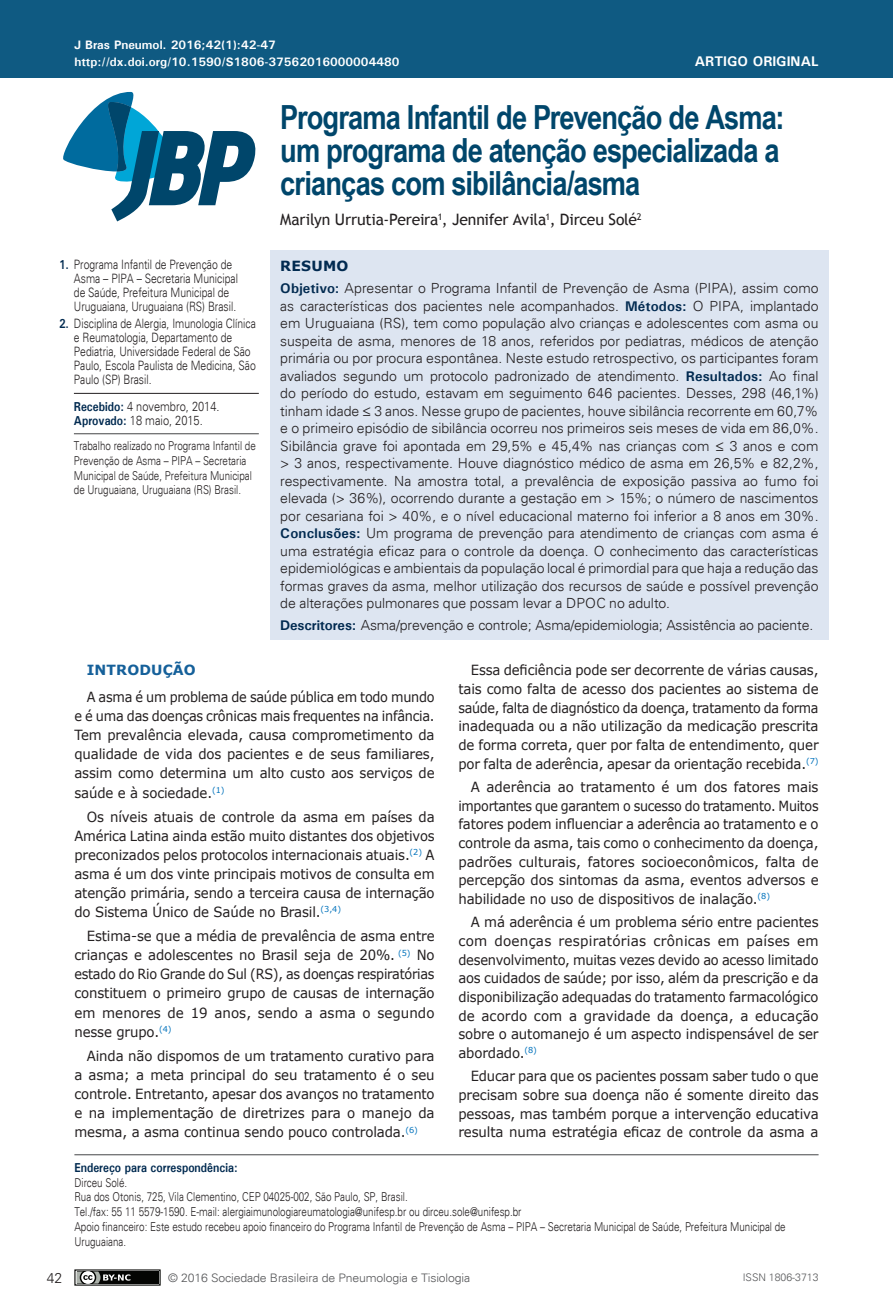
<style>
.page{position:relative;width:893px;height:1315px;background:#fff}
.page>*{position:absolute;margin:0;border:0;box-sizing:border-box;transform-origin:0 0}
.Título{font:700 33.25px/33.2px "Arial Narrow";letter-spacing:-.025em;color:#00466b}
.autores{font:15.75px "Trebuchet MS";letter-spacing:-.015em;color:#231f20}
.Resumo{font:300 14px/17.5px "Univers";color:#231f20;text-align:justify}
.corpo_do_texto{font:14px/19.1px "Verdana";letter-spacing:-.01em;color:#231f20;text-align:justify;scale:.95 1}
.corpo_do_texto-2{font:14px/18.6px "Verdana";letter-spacing:-.01em;color:#231f20;text-align:justify;scale:.94 1}
.corpo_do_texto-3{font:14px/18.6px "Verdana";letter-spacing:-.01em;color:#231f20;text-align:justify;scale:.96 1}
.corpo_do_texto-4{font:14px/19.1px "Verdana";letter-spacing:-.01em;color:#231f20;text-align:justify;scale:.92 1}
.palavras-chaves{font:300 14px "Univers";letter-spacing:-.01em;color:#231f20}
.t1{font:700 14px "Univers";color:#fff}
.subtitulo{font:700 14px "Verdana";letter-spacing:.01em;color:#15609a}
.titulo_do_resumo{font:700 14px "Verdana";letter-spacing:.015em;color:#012a50}
.Instituições{font:300 12.95px/14px "Univers";color:#231f20;scale:.8 1}
.Endereço_Corresp{font:700 12.95px "Univers";color:#012a50;scale:.85 1}
.Recebido{font:300 12.95px "Univers";color:#231f20;scale:.85 1}
.Aprovado{font:300 12.95px "Univers";color:#231f20;scale:.85 1}
.End_2{font:300 12.25px/14.7px "Univers";color:#231f20;scale:.8 1}
.Trab_realizado{font:300 12.25px/14.7px "Univers";color:#231f20;scale:.8 1}
.cabeçalho{font:700 12.25px/16.4px "Univers";color:#fff}
.t2{font:300 11.72px "Univers";letter-spacing:-.01em;color:#57585a;scale:1.04 1}
.t3{font:300 10.5px "Univers";color:#57585a}
.s1{font-weight:700;color:#012a50}
</style>
<div class="page">
<svg style="left:63px;top:91px;width:193px;height:130px"></svg>
<div style="left:75px;top:1270px;width:85px;height:15px;background:#040503"></div>
<div style="left:74px;top:1269px;width:87px;height:16px;border:1px solid #040503"></div>
<svg style="left:74px;top:1269px;width:56px;height:17px"></svg>
<div style="left:0;top:0;width:893px;height:78px;background:#0f5a82"></div>
<div style="left:270px;top:250px;width:558px;height:390px;background:#dde5f1"></div>
<hr style="left:74px;top:1154px;width:745px;height:1px;background:#454647">
<hr style="left:74px;top:393px;width:185px;height:1px;background:#231f20">
<hr style="left:74px;top:433px;width:185px;height:1px;background:#454647">
<p class="cabeçalho" style="left:74px;top:37px;width:327px">J Bras Pneumol. 2016;42(1):42-47 http://dx.doi.org/10.1590/S1806-37562016000004480</p>
<p class="t1" style="left:695px;top:52px;width:125px">ARTIGO ORIGINAL</p>
<p class="Instituições" style="left:74px;top:258px;width:207px;text-indent:-15px"><span class="s1">1.</span> Programa Infantil de Prevenção de Asma – PIPA – Secretaria Municipal de Saúde, Prefeitura Municipal de Uruguaiana, Uruguaiana (RS) Brasil.</p>
<p class="Instituições" style="left:74px;top:317px;width:229px;text-indent:-15px"><span class="s1">2.</span> Disciplina de Alergia, Imunologia Clínica e Reumatologia, Departamento de Pediatria, Universidade Federal de São Paulo, Escola Paulista de Medicina, São Paulo (SP) Brasil.</p>
<p class="Recebido" style="left:74px;top:398px;width:173px"><span class="s1">Recebido:</span> 4 novembro, 2014.</p>
<p class="Aprovado" style="left:74px;top:413px;width:153px"><span class="s1">Aprovado:</span> 18 maio, 2015.</p>
<p class="Trab_realizado" style="left:74px;top:438px;width:229px">Trabalho realizado no Programa Infantil de Prevenção de Asma – PIPA – Secretaria Municipal de Saúde, Prefeitura Municipal de Uruguaiana, Uruguaiana (RS) Brasil.</p>
<p class="Título" style="left:280px;top:99px;width:506px">Programa Infantil de Prevenção de Asma: um programa de atenção especializada a crianças com sibilância/asma</p>
<p class="autores" style="left:280px;top:210px;width:363px">Marilyn Urrutia-Pereira<sup>1</sup>, Jennifer Avila<sup>1</sup>, Dirceu Solé<sup>2</sup></p>
<p class="titulo_do_resumo" style="left:280px;top:256px;width:70px">RESUMO</p>
<p class="Resumo" style="left:280px;top:279px;width:540px"><span class="s1">Objetivo:</span> Apresentar o Programa Infantil de Prevenção de Asma (PIPA), assim como as características dos pacientes nele acompanhados. <span class="s1">Métodos:</span> O PIPA, implantado em Uruguaiana (RS), tem como população alvo crianças e adolescentes com asma ou suspeita de asma, menores de 18 anos, referidos por pediatras, médicos de atenção primária ou por procura espontânea. Neste estudo retrospectivo, os participantes foram avaliados segundo um protocolo padronizado de atendimento. <span class="s1">Resultados:</span> Ao final do período do estudo, estavam em seguimento 646 pacientes. Desses, 298 (46,1%) tinham idade ≤ 3 anos. Nesse grupo de pacientes, houve sibilância recorrente em 60,7% e o primeiro episódio de sibilância ocorreu nos primeiros seis meses de vida em 86,0%.<br>Sibilância grave foi apontada em 29,5% e 45,4% nas crianças com ≤ 3 anos e com &gt; 3 anos, respectivamente. Houve diagnóstico médico de asma em 26,5% e 82,2%, respectivamente. Na amostra total, a prevalência de exposição passiva ao fumo foi elevada (&gt; 36%), ocorrendo durante a gestação em &gt; 15%; o número de nascimentos por cesariana foi &gt; 40%, e o nível educacional materno foi inferior a 8 anos em 30%.<br><span class="s1">Conclusões:</span> Um programa de prevenção para atendimento de crianças com asma é uma estratégia eficaz para o controle da doença. O conhecimento das características epidemiológicas e ambientais da população local é primordial para que haja a redução das formas graves da asma, melhor utilização dos recursos de saúde e possível prevenção de alterações pulmonares que possam levar a DPOC no adulto.</p>
<p class="palavras-chaves" style="left:280px;top:616px;width:534px"><span class="s1">Descritores:</span> Asma/prevenção e controle; Asma/epidemiologia; Assistência ao paciente.</p>
<p class="subtitulo" style="left:87px;top:660px;width:111px">INTRODUÇÃO</p>
<p class="corpo_do_texto-4" style="left:74px;top:687px;width:393px;text-indent:12px">A asma é um problema de saúde pública em todo mundo e é uma das doenças crônicas mais frequentes na infância.<br>Tem prevalência elevada, causa comprometimento da qualidade de vida dos pacientes e de seus familiares, assim como determina um alto custo aos serviços de saúde e à sociedade.<sup>(1)</sup></p>
<p class="corpo_do_texto" style="left:74px;top:807px;width:381px;text-indent:12px">Os níveis atuais de controle da asma em países da América Latina ainda estão muito distantes dos objetivos preconizados pelos protocolos internacionais atuais.<sup>(2)</sup> A asma é um dos vinte principais motivos de consulta em atenção primária, sendo a terceira causa de internação do Sistema Único de Saúde no Brasil.<sup>(3,4)</sup></p>
<p class="corpo_do_texto" style="left:74px;top:926px;width:381px;text-indent:12px">Estima-se que a média de prevalência de asma entre crianças e adolescentes no Brasil seja de 20%. <sup>(5)</sup> No estado do Rio Grande do Sul (RS), as doenças respiratórias constituem o primeiro grupo de causas de internação em menores de 19 anos, sendo a asma o segundo nesse grupo.<sup>(4)</sup></p>
<p class="corpo_do_texto" style="left:74px;top:1046px;width:381px;text-indent:12px">Ainda não dispomos de um tratamento curativo para a asma; a meta principal do seu tratamento é o seu controle. Entretanto, apesar dos avanços no tratamento e na implementação de diretrizes para o manejo da mesma, a asma continua sendo pouco controlada.<sup>(6)</sup></p>
<p class="corpo_do_texto-2" style="left:458px;top:661px;width:385px;text-indent:12px">Essa deficiência pode ser decorrente de várias causas, tais como falta de acesso dos pacientes ao sistema de saúde, falta de diagnóstico da doença, tratamento da forma inadequada ou a não utilização da medicação prescrita de forma correta, quer por falta de entendimento, quer por falta de aderência, apesar da orientação recebida.<sup>(7)</sup></p>
<p class="corpo_do_texto-3" style="left:458px;top:777px;width:377px;text-indent:12px">A aderência ao tratamento é um dos fatores mais importantes que garantem o sucesso do tratamento. Muitos fatores podem influenciar a aderência ao tratamento e o controle da asma, tais como o conhecimento da doença, padrões culturais, fatores socioeconômicos, falta de percepção dos sintomas da asma, eventos adversos e habilidade no uso de dispositivos de inalação.<sup>(8)</sup></p>
<p class="corpo_do_texto" style="left:458px;top:913px;width:381px;line-height:18.6px;text-indent:12px">A má aderência é um problema sério entre pacientes com doenças respiratórias crônicas em países em desenvolvimento, muitas vezes devido ao acesso limitado aos cuidados de saúde; por isso, além da prescrição e da disponibilização adequadas do tratamento farmacológico de acordo com a gravidade da doença, a educação sobre o automanejo é um aspecto indispensável de ser abordado.<sup>(8)</sup></p>
<p class="corpo_do_texto-2" style="left:458px;top:1066px;width:385px;text-indent:12px">Educar para que os pacientes possam saber tudo o que precisam sobre sua doença não é somente direito das pessoas, mas também porque a intervenção educativa resulta numa estratégia eficaz de controle da asma a</p>
<p class="Resumo" style="left:47px;top:1269px;width:17px">42</p>
<p class="Endereço_Corresp" style="left:74px;top:1159px;width:194px">Endereço para correspondência:</p>
<p class="End_2" style="left:74px;top:1175px;width:68px">Dirceu Solé.</p>
<p class="End_2" style="left:74px;top:1189px;width:418px">Rua dos Otonis, 725, Vila Clementino, CEP 04025-002, São Paulo, SP, Brasil.</p>
<p class="End_2" style="left:74px;top:1204px;width:560px">Tel./fax: 55 11 5579-1590. E-mail: alergiaimunologiareumatologia@unifesp.br ou dirceu.sole@unifesp.br</p>
<p class="End_2" style="left:74px;top:1219px;width:891px">Apoio financeiro: Este estudo recebeu apoio financeiro do Programa Infantil de Prevenção de Asma – PIPA – Secretaria Municipal de Saúde, Prefeitura Municipal de<br>Uruguaiana.</p>
<p class="t2" style="left:168px;top:1270px;width:292px">© 2016 Sociedade Brasileira de Pneumologia e Tisiologia</p>
<p class="t3" style="left:743px;top:1271px;width:77px">ISSN 1806-3713</p>
</div>
